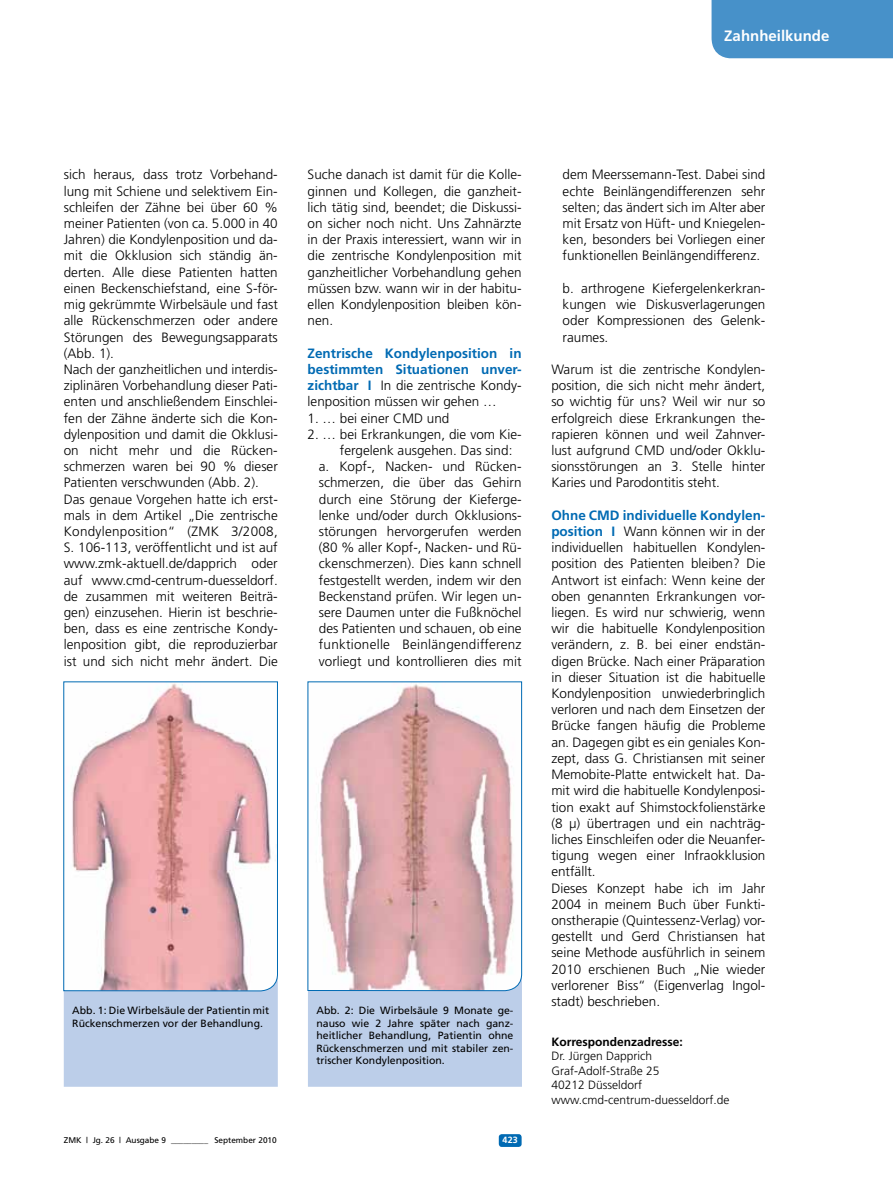
<style>
.page{position:relative;width:893px;height:1191px;background:#fff}
.page>*{position:absolute;margin:0;border:0;box-sizing:border-box;transform-origin:0 0}
.t1{font:700 15px "Frutiger";color:#fff}
.t2{font:300 13.5px/16.2px "Frutiger";color:#000;text-align:justify}
.t3{font:700 13.5px/16.2px "Frutiger";color:#006ab3;text-align:justify}
.t4{font:300 13.5px "Frutiger";letter-spacing:.02em;color:#000}
.t5{font:300 12px/14.4px "Frutiger";color:#000}
.t6{font:700 12px "Frutiger";color:#000}
.t7{font:10.5px/12.6px "Frutiger";color:#000}
.t8{font:700 9px "Frutiger";color:#fff}
.t9{font:8.25px "Frutiger";color:#000}
.s1{font-weight:300;color:#000}
.s2{font-weight:700;color:#006ab3}
</style>
<div class="page">
<div style="left:711px;top:0;width:182px;height:58px;background:#4791c9"></div>
<div style="left:499px;top:1134px;width:23px;height:13px;background:#006ab3;border-radius:3px"></div>
<div style="left:64px;top:939px;width:214px;height:147px;background:#bccee9"></div>
<svg style="left:63px;top:681px;width:215px;height:310px"></svg>
<div style="left:308px;top:939px;width:214px;height:147px;background:#bccee9"></div>
<svg style="left:307px;top:681px;width:215px;height:310px"></svg>
<p class="t1" style="left:724px;top:27px;width:107px">Zahnheilkunde</p>
<p class="t2" style="left:64px;top:167px;width:216px;text-align:left">sich heraus, dass trotz Vorbehand&shy;lung mit Schiene und selektivem Ein&shy;schleifen der Zähne bei über 60 % meiner Patienten (von ca. 5.000 in 40<br>Jahren) die Kondylenposition und da&shy;mit die Okklusion sich ständig än&shy;derten. Alle diese Patienten hatten einen Beckenschiefstand, eine S-för&shy;mig gekrümmte Wirbelsäule und fast alle Rückenschmerzen oder andere Störungen des Bewegungsapparats (Abb. 1).<br>Nach der ganzheitlichen und interdis&shy;ziplinären Vorbehandlung dieser Pati&shy;enten und anschließendem Einschlei&shy;fen der Zähne änderte sich die Kon&shy;dylenposition und damit die Okklusi&shy;on nicht mehr und die Rücken&shy;schmerzen waren bei 90 % dieser Patienten verschwunden (Abb. 2).<br>Das genaue Vorgehen hatte ich erst&shy;mals in dem Artikel „Die zentrische Kondylenposition“ (ZMK 3/2008, S. 106-113, veröffentlicht und ist auf www.zmk-aktuell.de/dapprich oder auf www.cmd-centrum-duesseldorf. de zusammen mit weiteren Beiträ&shy;gen) einzusehen. Hierin ist beschrie&shy;ben, dass es eine zentrische Kondy&shy;lenposition gibt, die reproduzierbar ist und sich nicht mehr ändert. Die</p>
<p class="t7" style="left:72px;top:1004px;width:199px">Abb. 1: Die Wirbelsäule der Patientin mit<br>Rückenschmerzen vor der Behandlung.</p>
<p class="t2" style="left:308px;top:167px;width:216px">Suche danach ist damit für die Kolle&shy;ginnen und Kollegen, die ganzheit&shy;lich tätig sind, beendet; die Diskussi&shy;on sicher noch nicht. Uns Zahnärzte in der Praxis interessiert, wann wir in die zentrische Kondylenposition mit ganzheitlicher Vorbehandlung gehen müssen bzw. wann wir in der habitu&shy;ellen Kondylenposition bleiben kön&shy;nen.</p>
<p class="t3" style="left:308px;top:345px;width:216px">Zentrische Kondylenposition in bestimmten Situationen unver&shy;zichtbar I <span class="s1">In die zentrische Kondy&shy;lenposition müssen wir gehen …</span></p>
<p class="t2" style="left:308px;top:410px;width:143px">1. … bei einer CMD und</p>
<p class="t2" style="left:308px;top:426px;width:216px">2. … bei Erkrankungen, die vom Kie-</p>
<p class="t2" style="left:340px;top:442px;width:174px">fergelenk ausgehen. Das sind:</p>
<p class="t2" style="left:319px;top:458px;width:204px">a. Kopf-, Nacken- und Rücken-</p>
<p class="t2" style="left:319px;top:474px;width:204px">schmerzen, die über das Gehirn</p>
<p class="t2" style="left:319px;top:491px;width:204px">durch eine Störung der Kieferge-</p>
<p class="t2" style="left:319px;top:507px;width:204px">lenke und/oder durch Okklusions-</p>
<p class="t2" style="left:319px;top:523px;width:204px">störungen hervorgerufen werden</p>
<p class="t2" style="left:319px;top:539px;width:204px">(80 % aller Kopf-, Nacken- und Rü-</p>
<p class="t2" style="left:319px;top:555px;width:204px">ckenschmerzen). Dies kann schnell</p>
<p class="t2" style="left:319px;top:572px;width:204px">festgestellt werden, indem wir den</p>
<p class="t2" style="left:319px;top:588px;width:204px">Beckenstand prüfen. Wir legen un-</p>
<p class="t2" style="left:319px;top:604px;width:204px">sere Daumen unter die Fußknöchel</p>
<p class="t2" style="left:319px;top:620px;width:204px">des Patienten und schauen, ob eine</p>
<p class="t4" style="left:319px;top:637px;width:204px">funktionelle Beinlängendifferenz</p>
<p class="t2" style="left:319px;top:653px;width:204px">vorliegt und kontrollieren dies mit</p>
<p class="t7" style="left:316px;top:1004px;width:199px;text-align:justify">Abb. 2: Die Wirbelsäule 9 Monate ge&shy;nauso wie 2 Jahre später nach ganz&shy;heitlicher Behandlung, Patientin ohne Rückenschmerzen und mit stabiler zen&shy;trischer Kondylenposition.</p>
<p class="t2" style="left:563px;top:167px;width:204px">dem Meerssemann-Test. Dabei sind echte Beinlängendifferenzen sehr selten; das ändert sich im Alter aber mit Ersatz von Hüft- und Kniegelen&shy;ken, besonders bei Vorliegen einer funktionellen Beinlängendifferenz.</p>
<p class="t2" style="left:563px;top:280px;width:204px">b. arthrogene Kiefergelenkerkran&shy;kungen wie Diskusverlagerungen oder Kompressionen des Gelenk&shy;raumes.</p>
<p class="t2" style="left:551px;top:361px;width:216px">Warum ist die zentrische Kondylen&shy;position, die sich nicht mehr ändert, so wichtig für uns? Weil wir nur so erfolgreich diese Erkrankungen the&shy;rapieren können und weil Zahnver&shy;lust aufgrund CMD und/oder Okklu&shy;sionsstörungen an 3. Stelle hinter Karies und Parodontitis steht.</p>
<p class="t2" style="left:551px;top:507px;width:216px;text-align:left"><span class="s2">Ohne CMD individuelle Kondylen&shy;position I</span> Wann können wir in der individuellen habituellen Kondylen&shy;position des Patienten bleiben? Die Antwort ist einfach: Wenn keine der oben genannten Erkrankungen vor&shy;liegen. Es wird nur schwierig, wenn wir die habituelle Kondylenposition verändern, z. B. bei einer endstän&shy;digen Brücke. Nach einer Präparation in dieser Situation ist die habituelle Kondylenposition unwiederbringlich verloren und nach dem Einsetzen der Brücke fangen häufig die Probleme an. Dagegen gibt es ein geniales Kon&shy;zept, dass G. Christiansen mit seiner Memobite-Platte entwickelt hat. Da&shy;mit wird die habituelle Kondylenposi&shy;tion exakt auf Shimstockfolienstärke (8 µ) übertragen und ein nachträg&shy;liches Einschleifen oder die Neuanfer&shy;tigung wegen einer Infraokklusion entfällt.<br>Dieses Konzept habe ich im Jahr 2004 in meinem Buch über Funkti&shy;onstherapie (Quintessenz-Verlag) vor&shy;gestellt und Gerd Christiansen hat seine Methode ausführlich in seinem 2010 erschienen Buch „Nie wieder verlorener Biss“ (Eigenverlag Ingol&shy;stadt) beschrieben.</p>
<p class="t6" style="left:551px;top:1034px;width:133px">Korrespondenzadresse:</p>
<p class="t5" style="left:551px;top:1049px;width:180px">Dr. Jürgen Dapprich<br>Graf-Adolf-Straße 25<br>40212 Düsseldorf www.cmd-centrum-duesseldorf.de</p>
<p class="t9" style="left:64px;top:1135px;width:214px">ZMK | Jg. 26 | Ausgabe 9 _________ September 2010</p>
<p class="t8" style="left:503px;top:1134px;width:17px">423</p>
</div>
